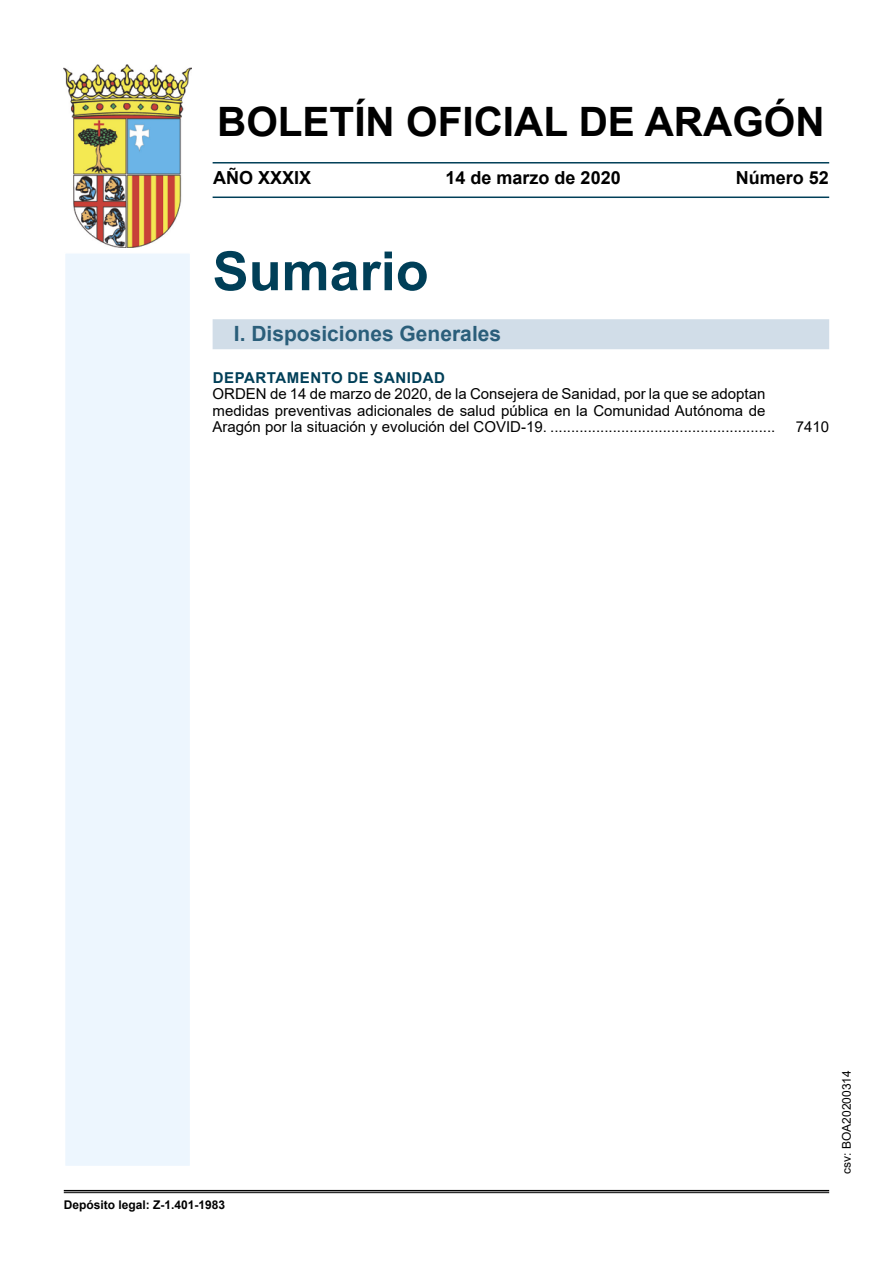
<style>
.page{position:relative;width:893px;height:1263px;background:#fff}
.page>*{position:absolute;margin:0;border:0;box-sizing:border-box;transform-origin:0 0}
.Sumario{font:700 54px "Arial";color:#003f58}
.Titulo{font:700 40.5px "Arial";color:#000}
.indice_n1{font:700 21px "Arial";color:#2a5e7a}
.cabecera{font:700 18px "Arial";color:#000}
.cabeceraI{font:700 18px "Arial";color:#000}
.cabeceraD{font:700 18px "Arial";color:#000}
.indice_n4{font:15px/16.5px "Arial";color:#000;text-align:justify}
.indice_n3{font:700 15px "Arial";letter-spacing:.035em;color:#003f58}
.t1{font:700 12px "Arial";color:#000}
.t2{font:12px "Arial";color:#000}
</style>
<div class="page">
<div style="left:213px;top:319px;width:616px;height:30px;background:#d1dde8"></div>
<hr style="left:213px;top:197px;width:616px;height:1px;background:#003f58">
<hr style="left:213px;top:162px;width:616px;height:2px;background:#003f58">
<img style="left:64px;top:64px;width:127px;height:184px">
<div style="left:64px;top:252px;width:127px;height:915px;background:#edf6fe;border:2px solid #fff"></div>
<hr style="left:64px;top:1190px;width:765px;height:1px;background:#000">
<hr style="left:64px;top:1192px;width:765px;height:1px;background:#000">
<h1 class="Titulo" style="left:217px;top:93px;width:609px">BOLETÍN OFICIAL DE ARAGÓN</h1>
<p class="cabeceraI" style="left:213px;top:165px;width:100px">AÑO XXXIX</p>
<p class="cabecera" style="left:446px;top:165px;width:177px">14 de marzo de 2020</p>
<p class="cabeceraD" style="left:736px;top:165px;width:95px">Número 52</p>
<h2 class="Sumario" style="left:213px;top:233px;width:218px">Sumario</h2>
<h2 class="indice_n1" style="left:234px;top:319px;width:269px">I. Disposiciones Generales</h2>
<h4 class="indice_n3" style="left:213px;top:367px;width:234px">DEPARTAMENTO DE SANIDAD</h4>
<h5 class="indice_n4" style="left:213px;top:386px;width:554px">ORDEN de 14 de marzo de 2020, de la Consejera de Sanidad, por la que se adoptan medidas preventivas adicionales de salud pública en la Comunidad Autónoma de Aragón por la situación y evolución del COVID-19.</h5>
<h5 class="indice_n4" style="left:796px;top:419px;width:35px">7410</h5>
<p class="t1" style="left:64px;top:1196px;width:163px">Depósito legal: Z-1.401-1983</p>
<p class="t2" style="left:838px;top:1174px;width:105px;rotate:-90deg">csv: BOA20200314</p>
</div>
